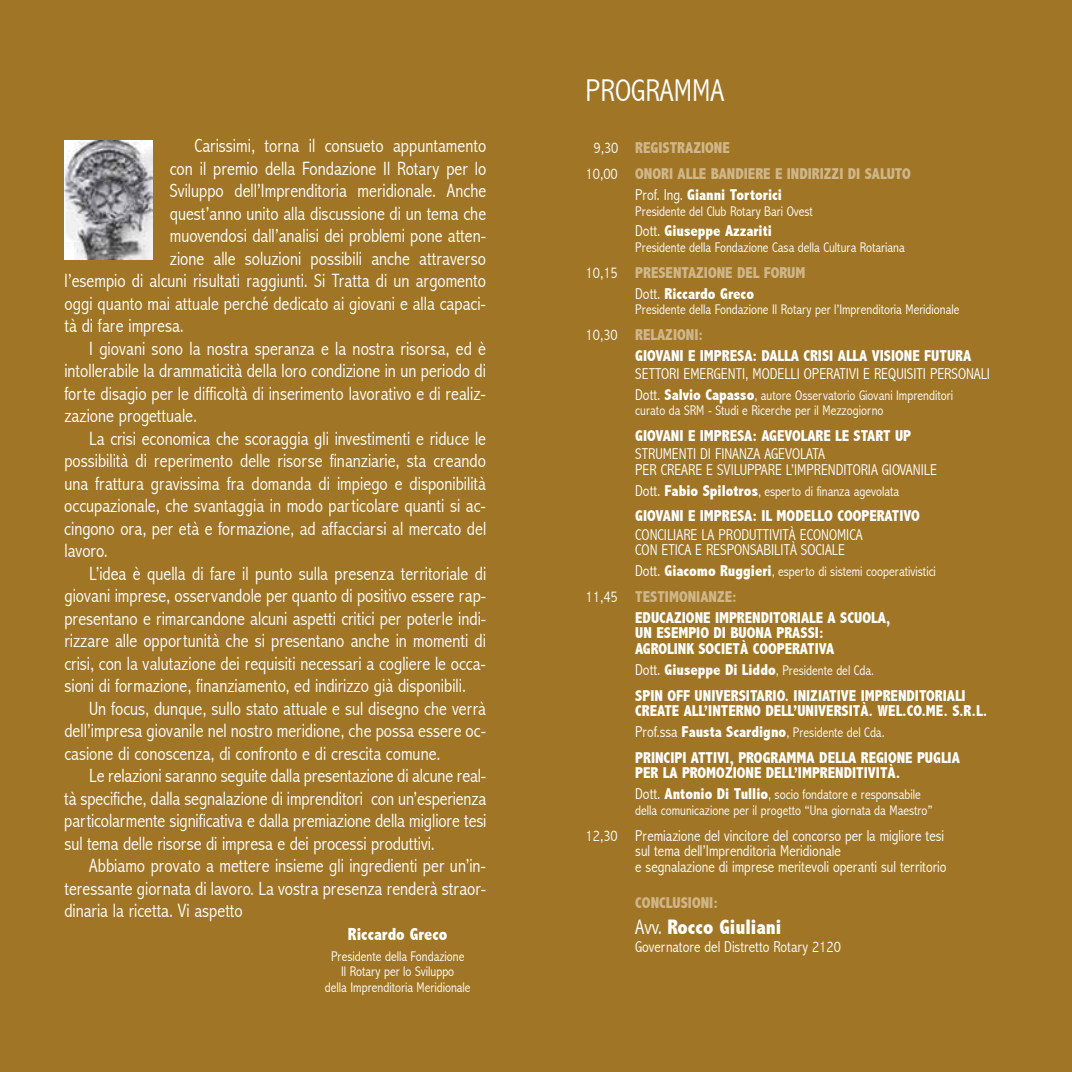
<style>
.page{position:relative;width:1072px;height:1072px;background:#fff}
.page>*{position:absolute;margin:0;border:0;box-sizing:border-box;transform-origin:0 0}
.t1{font:300 condensed 31.5px "Abadi";color:#fff}
.t2{font:800 condensed 21px "Abadi";color:#fff}
.t3{font:300 condensed 19.25px "Abadi";color:#fff}
.t4{font:800 condensed 17.5px "Abadi";color:#fff}
.t5{font:800 condensed 15.75px/15.8px "Abadi";color:#fff}
.t6{font:300 condensed 15.75px/15.8px "Abadi";color:#fff}
.t7{font:800 condensed 15.75px/25.7px "Abadi";color:#d0b78b}
.t8{font:300 condensed 14px/15.8px "Abadi";color:#fff}
.s1{font-weight:300;color:#fff}
.s2{font-weight:300}
.s3{color:#fff}
.s4{color:#d0b78b}
.s5{font-size:15.75px}
.s6{font-weight:800;font-size:15.75px}
</style>
<div class="page">
<div style="left:0;top:0;width:1071px;height:1071px;background:#a07626"></div>
<img style="left:64px;top:141px;width:88px;height:118px">
<p class="t3" style="left:195px;top:135px;width:293px">Carissimi, torna il consueto appuntamento</p>
<p class="t3" style="left:170px;top:157px;width:318px">con il premio della Fondazione Il Rotary per lo</p>
<p class="t3" style="left:170px;top:180px;width:318px">Sviluppo dell’Imprenditoria meridionale. Anche</p>
<p class="t3" style="left:170px;top:202px;width:318px">quest’anno unito alla discussione di un tema che</p>
<p class="t3" style="left:170px;top:225px;width:318px">muovendosi dall’analisi dei problemi pone atten-</p>
<p class="t3" style="left:170px;top:247px;width:318px">zione alle soluzioni possibili anche attraverso</p>
<p class="t3" style="left:64px;top:270px;width:423px">l’esempio di alcuni risultati raggiunti. Si Tratta di un argomento</p>
<p class="t3" style="left:64px;top:292px;width:423px">oggi quanto mai attuale perché dedicato ai giovani e alla capaci-</p>
<p class="t3" style="left:64px;top:315px;width:121px">tà di fare impresa.</p>
<p class="t3" style="left:89px;top:337px;width:398px">I giovani sono la nostra speranza e la nostra risorsa, ed è</p>
<p class="t3" style="left:64px;top:359px;width:423px">intollerabile la drammaticità della loro condizione in un periodo di</p>
<p class="t3" style="left:64px;top:382px;width:423px">forte disagio per le difficoltà di inserimento lavorativo e di realiz-</p>
<p class="t3" style="left:64px;top:404px;width:134px">zazione progettuale.</p>
<p class="t3" style="left:89px;top:427px;width:398px">La crisi economica che scoraggia gli investimenti e riduce le</p>
<p class="t3" style="left:64px;top:449px;width:423px">possibilità di reperimento delle risorse finanziarie, sta creando</p>
<p class="t3" style="left:64px;top:472px;width:423px">una frattura gravissima fra domanda di impiego e disponibilità</p>
<p class="t3" style="left:64px;top:494px;width:423px">occupazionale, che svantaggia in modo particolare quanti si ac-</p>
<p class="t3" style="left:64px;top:517px;width:423px">cingono ora, per età e formazione, ad affacciarsi al mercato del</p>
<p class="t3" style="left:64px;top:539px;width:45px">lavoro.</p>
<p class="t3" style="left:89px;top:562px;width:398px">L’idea è quella di fare il punto sulla presenza territoriale di</p>
<p class="t3" style="left:64px;top:584px;width:423px">giovani imprese, osservandole per quanto di positivo essere rap-</p>
<p class="t3" style="left:64px;top:607px;width:423px">presentano e rimarcandone alcuni aspetti critici per poterle indi-</p>
<p class="t3" style="left:64px;top:629px;width:423px">rizzare alle opportunità che si presentano anche in momenti di</p>
<p class="t3" style="left:64px;top:652px;width:423px">crisi, con la valutazione dei requisiti necessari a cogliere le occa-</p>
<p class="t3" style="left:64px;top:674px;width:403px">sioni di formazione, finanziamento, ed indirizzo già disponibili.</p>
<p class="t3" style="left:89px;top:697px;width:398px">Un focus, dunque, sullo stato attuale e sul disegno che verrà</p>
<p class="t3" style="left:64px;top:719px;width:423px">dell’impresa giovanile nel nostro meridione, che possa essere oc-</p>
<p class="t3" style="left:64px;top:742px;width:377px">casione di conoscenza, di confronto e di crescita comune.</p>
<p class="t3" style="left:89px;top:764px;width:398px">Le relazioni saranno seguite dalla presentazione di alcune real-</p>
<p class="t3" style="left:64px;top:787px;width:423px">tà specifiche, dalla segnalazione di imprenditori con un’esperienza</p>
<p class="t3" style="left:64px;top:809px;width:424px">particolarmente significativa e dalla premiazione della migliore tesi</p>
<p class="t3" style="left:64px;top:832px;width:372px">sul tema delle risorse di impresa e dei processi produttivi.</p>
<p class="t3" style="left:89px;top:854px;width:398px">Abbiamo provato a mettere insieme gli ingredienti per un’in-</p>
<p class="t3" style="left:64px;top:877px;width:423px">teressante giornata di lavoro. La vostra presenza renderà straor-</p>
<p class="t3" style="left:64px;top:899px;width:180px">dinaria la ricetta. Vi aspetto</p>
<p class="t4" style="left:348px;top:924px;width:101px">Riccardo Greco</p>
<p class="t8" style="left:325px;top:948px;width:147px;text-align:center">Presidente della Fondazione<br>Il Rotary per lo Sviluppo<br>della Imprenditoria Meridionale</p>
<p class="t1" style="left:585px;top:72px;width:140px">PROGRAMMA</p>
<p class="t7" style="left:585px;top:135px;width:327px;text-indent:8px"><span class="s1">9,30</span> REGISTRAZIONE<br><span class="s1">10,00</span> ONORI ALLE BANDIERE E INDIRIZZI DI SALUTO</p>
<p class="t5" style="left:635px;top:187px;width:148px"><span class="s2">Prof. Ing.</span> Gianni Tortorici</p>
<p class="t8" style="left:635px;top:203px;width:179px">Presidente del Club Rotary Bari Ovest</p>
<p class="t5" style="left:635px;top:223px;width:138px"><span class="s2">Dott.</span> Giuseppe Azzariti</p>
<p class="t8" style="left:635px;top:239px;width:271px">Presidente della Fondazione Casa della Cultura Rotariana</p>
<p class="t7" style="left:585px;top:262px;width:221px;line-height:20.7px;text-align:center"><span class="s1">10,15</span> PRESENTAZIONE DEL FORUM<br><span class="s1">Dott.</span> <span class="s3">Riccardo Greco</span></p>
<p class="t8" style="left:635px;top:302px;width:326px">Presidente della Fondazione Il Rotary per l’Imprenditoria Meridionale</p>
<p class="t5" style="left:635px;top:324px;width:337px;line-height:20.7px;text-indent:-50px"><span class="s2">10,30</span> <span class="s4">RELAZIONI:<br></span>GIOVANI E IMPRESA: DALLA CRISI ALLA VISIONE FUTURA</p>
<p class="t6" style="left:635px;top:366px;width:356px">SETTORI EMERGENTI, MODELLI OPERATIVI E REQUISITI PERSONALI</p>
<p class="t8" style="left:635px;top:387px;width:319px"><span class="s5">Dott.</span> <span class="s6">Salvio Capasso</span>, autore Osservatorio Giovani Imprenditori curato da SRM - Studi e Ricerche per il Mezzogiorno</p>
<p class="t5" style="left:635px;top:427px;width:277px;line-height:18.2px">GIOVANI E IMPRESA: AGEVOLARE LE START UP<br><span class="s2">STRUMENTI DI FINANZA AGEVOLATA</span></p>
<p class="t6" style="left:635px;top:462px;width:303px">PER CREARE E SVILUPPARE L’IMPRENDITORIA GIOVANILE</p>
<p class="t8" style="left:635px;top:483px;width:265px"><span class="s5">Dott.</span> <span class="s6">Fabio Spilotros</span>, esperto di finanza agevolata</p>
<p class="t5" style="left:635px;top:507px;width:286px;line-height:18.2px">GIOVANI E IMPRESA: IL MODELLO COOPERATIVO<br><span class="s2">CONCILIARE LA PRODUTTIVITÀ ECONOMICA</span></p>
<p class="t6" style="left:635px;top:542px;width:211px">CON ETICA E RESPONSABILITÀ SOCIALE</p>
<p class="t8" style="left:635px;top:563px;width:302px"><span class="s5">Dott.</span> <span class="s6">Giacomo Ruggieri</span>, esperto di sistemi cooperativistici</p>
<p class="t5" style="left:635px;top:586px;width:257px;line-height:20.7px;text-indent:-50px"><span class="s2">11,45</span> <span class="s4">TESTIMONIANZE:<br></span>EDUCAZIONE IMPRENDITORIALE A SCUOLA,</p>
<p class="t5" style="left:635px;top:625px;width:201px">UN ESEMPIO DI BUONA PRASSI:<br>AGROLINK SOCIETÀ COOPERATIVA</p>
<p class="t8" style="left:635px;top:662px;width:240px"><span class="s5">Dott.</span> <span class="s6">Giuseppe Di Liddo</span>, Presidente del Cda.</p>
<p class="t5" style="left:635px;top:687px;width:353px">SPIN OFF UNIVERSITARIO. INIZIATIVE IMPRENDITORIALI<br>CREATE ALL’INTERNO DELL’UNIVERSITÀ. WEL.CO.ME. S.R.L.</p>
<p class="t8" style="left:635px;top:724px;width:251px"><span class="s5">Prof.ssa</span> <span class="s6">Fausta Scardigno</span>, Presidente del Cda.</p>
<p class="t5" style="left:635px;top:749px;width:326px">PRINCIPI ATTIVI, PROGRAMMA DELLA REGIONE PUGLIA<br>PER LA PROMOZIONE DELL’IMPRENDITIVITÀ.</p>
<p class="t8" style="left:635px;top:786px;width:299px"><span class="s5">Dott.</span> <span class="s6">Antonio Di Tullio</span>, socio fondatore e responsabile della comunicazione per il progetto “Una giornata da Maestro”</p>
<p class="t6" style="left:635px;top:827px;width:313px;text-indent:-50px">12,30 Premiazione del vincitore del concorso per la migliore tesi sul tema dell’Imprenditoria Meridionale<br>e segnalazione di imprese meritevoli operanti sul territorio</p>
<p class="t7" style="left:635px;top:889px;width:84px">CONCLUSIONI:</p>
<p class="t2" style="left:635px;top:914px;width:147px"><span class="s2">Avv.</span> Rocco Giuliani</p>
<p class="t6" style="left:635px;top:938px;width:207px">Governatore del Distretto Rotary 2120</p>
</div>
